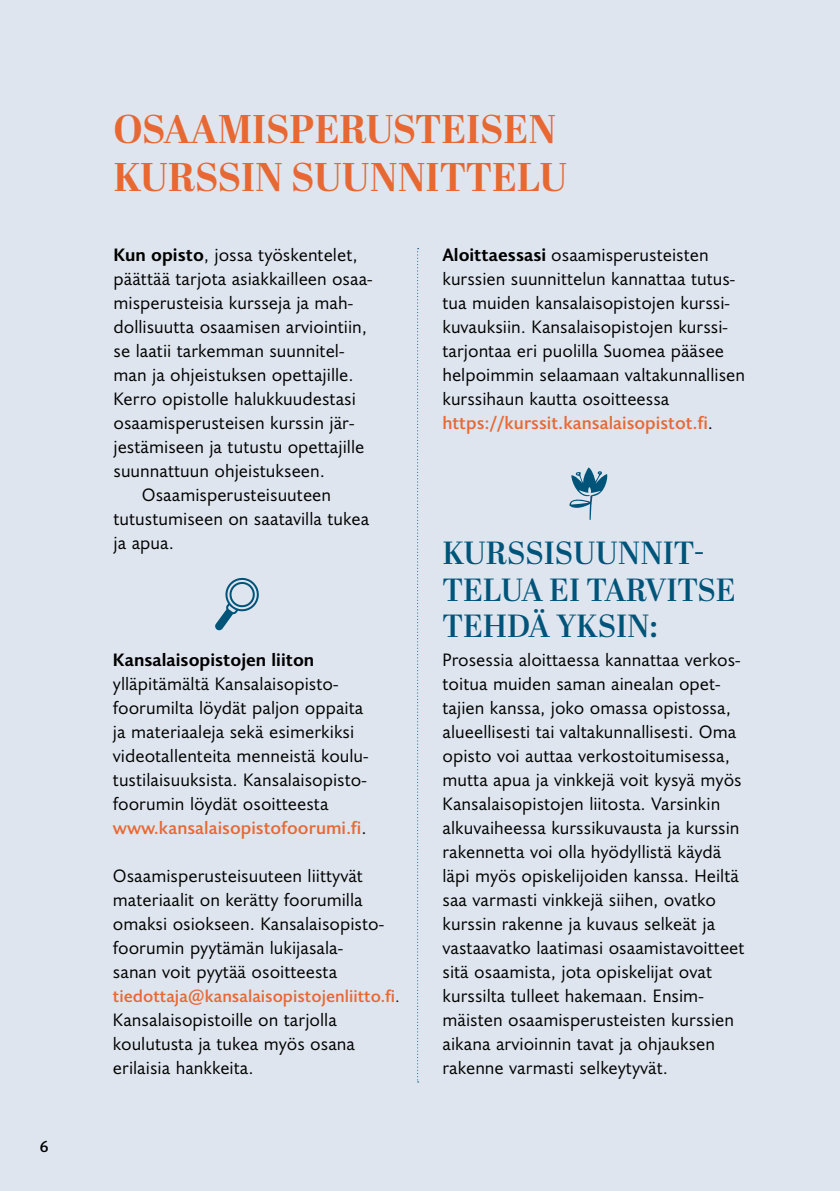
<style>
.page{position:relative;width:840px;height:1191px;background:#fff}
.page>*{position:absolute;margin:0;border:0;box-sizing:border-box;transform-origin:0 0}
.t1{font:700 40px "Abril Display";color:#e86833}
.t2{font:600 32px/36px "Abril Display";color:#00547a}
.t3{font:18px/24px "Joanna Sans Nova";color:#000}
.t4{font:500 18px "Joanna Sans Nova";color:#e86833}
.t5{font:500 17.2px "Joanna Sans Nova";color:#e86833}
.t6{font:500 16px "Joanna Sans Nova";color:#000}
.s1{font-weight:700}
.s2{font-weight:500;color:#e86833}
.s3{font-weight:400;font-size:16px;color:#000}
.s4{font-weight:400;color:#000}
</style>
<div class="page">
<div style="left:0;top:0;width:839px;height:1191px;background:#dee5ee"></div>
<svg style="left:417px;top:248px;width:1px;height:834px"></svg>
<svg style="left:569px;top:467px;width:39px;height:53px"></svg>
<p class="t6" style="left:40px;top:1134px;width:10px">6</p>
<p class="t1" style="left:113px;top:102px;width:444px">OSAAMISPERUSTEISEN</p>
<p class="t1" style="left:113px;top:150px;width:455px">KURSSIN SUUNNITTELU</p>
<p class="t3" style="left:113px;top:242px;width:260px"><span class="s1">Kun opisto</span>, jossa työskentelet, päättää tarjota asiakkailleen osaa&shy;misperusteisia kursseja ja mah&shy;dollisuutta osaamisen arviointiin, se laatii tarkemman suunnitel&shy;man ja ohjeistuksen opettajille.<br>Kerro opistolle halukkuudestasi osaamisperusteisen kurssin jär&shy;jestämiseen ja tutustu opettajille suunnattuun ohjeistukseen.</p>
<p class="t3" style="left:113px;top:482px;width:257px;text-indent:28px">Osaamisperusteisuuteen tutustumiseen on saatavilla tukea ja apua.</p>
<p class="t3" style="left:113px;top:647px;width:257px"><span class="s1">Kansalaisopistojen liiton </span>ylläpitämältä Kansalaisopisto&shy;foorumilta löydät paljon oppaita ja materiaaleja sekä esimerkiksi videotallenteita menneistä koulu&shy;tustilaisuuksista. Kansalaisopisto&shy;foorumin löydät osoitteesta <span class="s2">www.kansalaisopistofoorumi.fi</span>.</p>
<p class="t3" style="left:113px;top:863px;width:272px">Osaamisperusteisuuteen liittyvät materiaalit on kerätty foorumilla omaksi osiokseen. Kansalaisopisto&shy;foorumin pyytämän lukijasala&shy;sanan voit pyytää osoitteesta</p>
<p class="t5" style="left:113px;top:984px;width:288px">tiedottaja@kansalaisopistojenliitto.fi<span class="s3">.</span></p>
<p class="t3" style="left:113px;top:1007px;width:243px">Kansalaisopistoille on tarjolla koulutusta ja tukea myös osana erilaisia hankkeita.</p>
<p class="t3" style="left:442px;top:242px;width:304px"><span class="s1">Aloittaessasi</span> osaamisperusteisten kurssien suunnittelun kannattaa tutus&shy;tua muiden kansalaisopistojen kurssi&shy;kuvauksiin. Kansalaisopistojen kurssi&shy;tarjontaa eri puolilla Suomea pääsee helpoimmin selaamaan valtakunnallisen kurssihaun kautta osoitteessa</p>
<p class="t4" style="left:442px;top:410px;width:272px">https://kurssit.kansalaisopistot.fi<span class="s4">.</span></p>
<p class="t2" style="left:442px;top:537px;width:294px">KURSSISUUNNIT-<br>TELUA EI TARVITSE<br>TEHDÄ YKSIN:</p>
<p class="t3" style="left:442px;top:647px;width:303px">Prosessia aloittaessa kannattaa verkos&shy;toitua muiden saman ainealan opet&shy;tajien kanssa, joko omassa opistossa, alueellisesti tai valtakunnallisesti. Oma opisto voi auttaa verkostoitumisessa, mutta apua ja vinkkejä voit kysyä myös Kansalaisopistojen liitosta. Varsinkin alkuvaiheessa kurssikuvausta ja kurssin rakennetta voi olla hyödyllistä käydä läpi myös opiskelijoiden kanssa. Heiltä saa varmasti vinkkejä siihen, ovatko kurssin rakenne ja kuvaus selkeät ja vastaavatko laatimasi osaamistavoitteet sitä osaamista, jota opiskelijat ovat kurssilta tulleet hakemaan. Ensim&shy;mäisten osaamisperusteisten kurssien aikana arvioinnin tavat ja ohjauksen rakenne varmasti selkeytyvät.</p>
</div>
